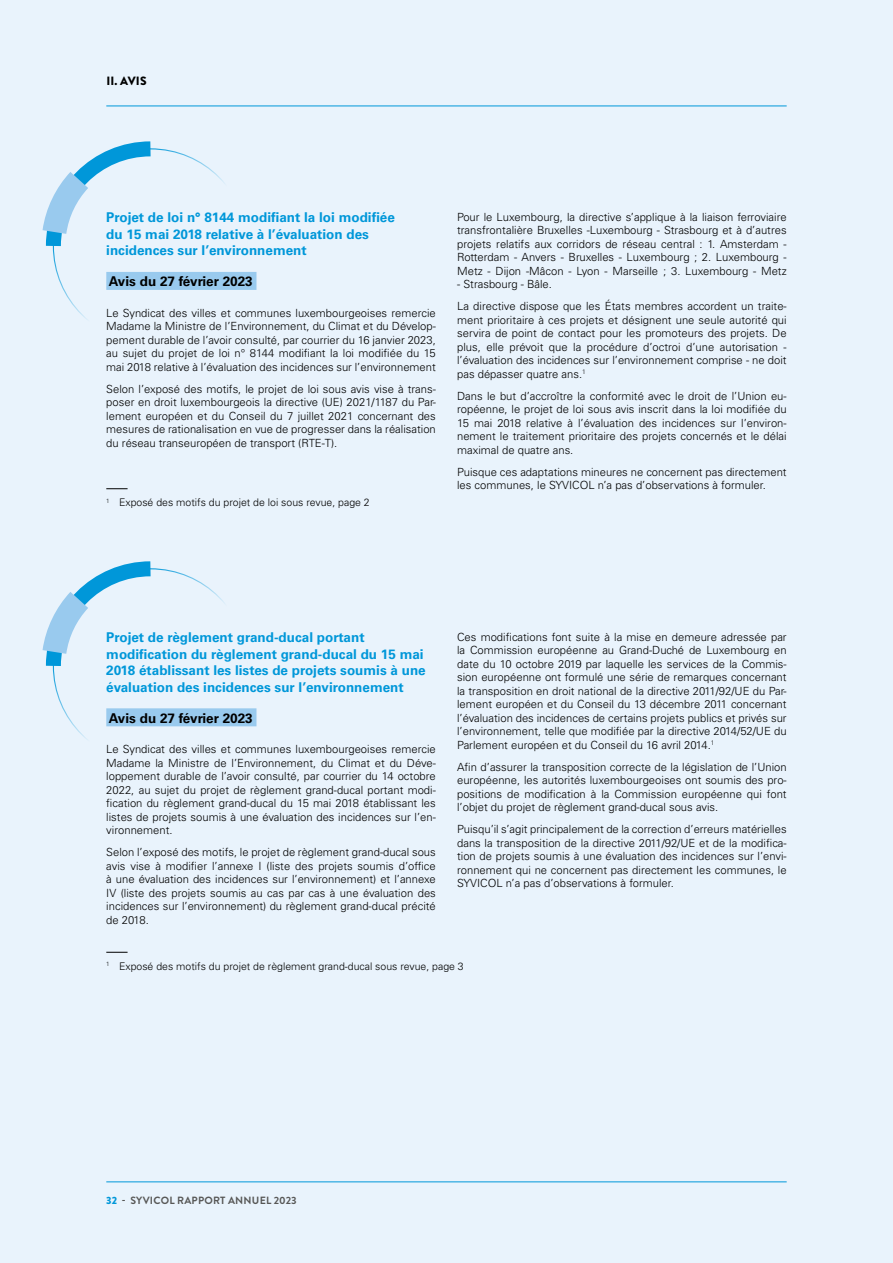
<style>
.page{position:relative;width:893px;height:1263px;background:#e9f3fc}
.page>*{position:absolute;margin:0;border:0;box-sizing:border-box;transform-origin:0 0}
.t1{font:700 13.5px/16.5px "Univers LT Std";color:#0097d9}
.t2{font:700 13.5px "Univers LT Std";color:#000}
.t3{font:900 12px "Brandon Grotesque";letter-spacing:.02em;color:#000}
.t4{font:300 11.25px/13.5px "Univers LT Std";color:#000;text-align:justify}
.t5{font:300 10.5px "Univers LT Std";color:#000}
.t6{font:700 10.5px "Brandon Grotesque";letter-spacing:.02em;color:#575756}
.s1{font-weight:900;color:#0097d9}
</style>
<div class="page">
<hr style="left:106px;top:1181px;width:681px;height:1px;background:#0097d9">
<hr style="left:106px;top:106px;width:681px;height:1px;background:#0097d9">
<div style="left:106px;top:272px;width:150px;height:18px;background:#99caee"></div>
<div style="left:106px;top:708px;width:150px;height:18px;background:#99caee"></div>
<svg style="left:42px;top:141px;width:123px;height:120px"></svg>
<svg style="left:42px;top:561px;width:123px;height:120px"></svg>
<svg style="left:106px;top:488px;width:22px;height:1px"></svg>
<svg style="left:106px;top:952px;width:22px;height:1px"></svg>
<p class="t3" style="left:106px;top:72px;width:42px">II. AVIS</p>
<p class="t1" style="left:106px;top:209px;width:290px">Projet de loi n° 8144 modifiant la loi modifiée du 15 mai 2018 relative à l’évaluation des incidences sur l’environnement</p>
<p class="t2" style="left:109px;top:273px;width:145px">Avis du 27 février 2023</p>
<p class="t4" style="left:106px;top:306px;width:331px">Le Syndicat des villes et communes luxembourgeoises remercie Madame la Ministre de l’Environnement, du Climat et du Dévelop&shy;pement durable de l’avoir consulté, par courrier du 16 janvier 2023, au sujet du projet de loi n° 8144 modifiant la loi modifiée du 15 mai 2018 relative à l’évaluation des incidences sur l’environnement</p>
<p class="t4" style="left:106px;top:382px;width:331px">Selon l’exposé des motifs, le projet de loi sous avis vise à trans&shy;poser en droit luxembourgeois la directive (UE) 2021/1187 du Par&shy;lement européen et du Conseil du 7 juillet 2021 concernant des mesures de rationalisation en vue de progresser dans la réalisation du réseau transeuropéen de transport (RTE-T).</p>
<p class="t5" style="left:106px;top:496px;width:265px"><sup>1</sup> Exposé des motifs du projet de loi sous revue, page 2</p>
<p class="t4" style="left:457px;top:210px;width:331px">Pour le Luxembourg, la directive s’applique à la liaison ferroviaire transfrontalière Bruxelles -Luxembourg - Strasbourg et à d’autres projets relatifs aux corridors de réseau central : 1. Amsterdam - Rotterdam - Anvers - Bruxelles - Luxembourg ; 2. Luxembourg - Metz - Dijon -Mâcon - Lyon - Marseille ; 3. Luxembourg - Metz</p>
<p class="t4" style="left:457px;top:273px;width:331px;line-height:22px">- Strasbourg - Bâle.<br>La directive dispose que les États membres accordent un traite-</p>
<p class="t4" style="left:457px;top:313px;width:331px">ment prioritaire à ces projets et désignent une seule autorité qui servira de point de contact pour les promoteurs des projets. De plus, elle prévoit que la procédure d’octroi d’une autorisation - l’évaluation des incidences sur l’environnement comprise - ne doit pas dépasser quatre ans.<sup>1</sup></p>
<p class="t4" style="left:457px;top:389px;width:331px">Dans le but d’accroître la conformité avec le droit de l’Union eu&shy;ropéenne, le projet de loi sous avis inscrit dans la loi modifiée du 15 mai 2018 relative à l’évaluation des incidences sur l’environ&shy;nement le traitement prioritaire des projets concernés et le délai maximal de quatre ans.</p>
<p class="t4" style="left:457px;top:465px;width:331px">Puisque ces adaptations mineures ne concernent pas directement les communes, le SYVICOL n’a pas d’observations à formuler.</p>
<p class="t1" style="left:106px;top:629px;width:321px">Projet de règlement grand-ducal portant modification du règlement grand-ducal du 15 mai 2018 établissant les listes de projets soumis à une évaluation des incidences sur l’environnement</p>
<p class="t2" style="left:109px;top:710px;width:145px">Avis du 27 février 2023</p>
<p class="t4" style="left:106px;top:742px;width:331px">Le Syndicat des villes et communes luxembourgeoises remercie Madame la Ministre de l’Environnement, du Climat et du Déve&shy;loppement durable de l’avoir consulté, par courrier du 14 octobre 2022, au sujet du projet de règlement grand-ducal portant modi&shy;fication du règlement grand-ducal du 15 mai 2018 établissant les listes de projets soumis à une évaluation des incidences sur l’en&shy;vironnement.</p>
<p class="t4" style="left:106px;top:845px;width:331px">Selon l’exposé des motifs, le projet de règlement grand-ducal sous avis vise à modifier l’annexe I (liste des projets soumis d’office à une évaluation des incidences sur l’environnement) et l’annexe IV (liste des projets soumis au cas par cas à une évaluation des incidences sur l’environnement) du règlement grand-ducal précité de 2018.</p>
<p class="t4" style="left:457px;top:630px;width:331px">Ces modifications font suite à la mise en demeure adressée par la Commission européenne au Grand-Duché de Luxembourg en date du 10 octobre 2019 par laquelle les services de la Commis&shy;sion européenne ont formulé une série de remarques concernant la transposition en droit national de la directive 2011/92/UE du Par&shy;lement européen et du Conseil du 13 décembre 2011 concernant l’évaluation des incidences de certains projets publics et privés sur l’environnement, telle que modifiée par la directive 2014/52/UE du Parlement européen et du Conseil du 16 avril 2014.<sup>1</sup></p>
<p class="t4" style="left:457px;top:760px;width:331px">Afin d’assurer la transposition correcte de la législation de l’Union européenne, les autorités luxembourgeoises ont soumis des pro&shy;positions de modification à la Commission européenne qui font l’objet du projet de règlement grand-ducal sous avis.</p>
<p class="t4" style="left:457px;top:822px;width:331px">Puisqu’il s’agit principalement de la correction d’erreurs matérielles dans la transposition de la directive 2011/92/UE et de la modifica&shy;tion de projets soumis à une évaluation des incidences sur l’envi&shy;ronnement qui ne concernent pas directement les communes, le SYVICOL n’a pas d’observations à formuler.</p>
<p class="t5" style="left:106px;top:959px;width:359px"><sup>1</sup> Exposé des motifs du projet de règlement grand-ducal sous revue, page 3</p>
<p class="t6" style="left:106px;top:1193px;width:192px"><span class="s1">32</span> - SYVICOL RAPPORT ANNUEL 2023</p>
</div>
